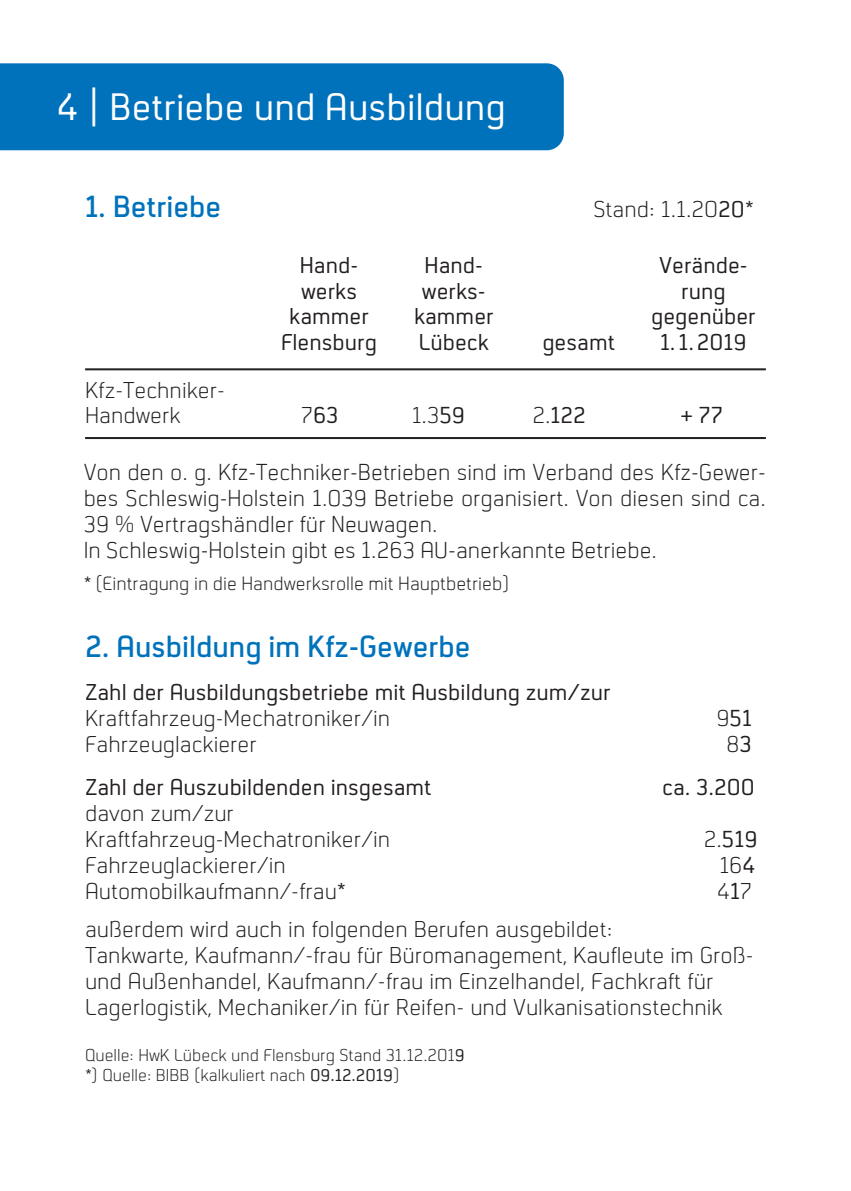
<style>
.page{position:relative;width:851px;height:1191px;background:#fff}
.page>*{position:absolute;margin:0;border:0;box-sizing:border-box;transform-origin:0 0}
.t1{font:40px "Neustadt";color:#fff}
.t2{font:600 32px "Neustadt";color:#0072bc}
.t3{font:24px/26px "Neustadt Regular 2";color:#231f20}
.t4{font:24px "Neustadt";color:#231f20}
.t5{font:24px "Neustadt";color:#231f20}
.t6{font:20px "Neustadt Regular 2";color:#231f20}
.t7{font:18px/20px "Neustadt Regular 2";color:#231f20}
.s1{font-family:"Neustadt"}
.s2{font-style:inherit}
.s3{font-family:"Neustadt Regular 2"}
</style>
<div class="page">
<div style="left:0;top:63px;width:563px;height:87px;background:#0072bc"></div>
<hr style="left:85px;top:368px;width:680px;height:2px;background:#231f20">
<hr style="left:85px;top:437px;width:680px;height:2px;background:#231f20">
<h1 class="t1" style="left:57px;top:86px;width:451px">4 | Betriebe und Ausbildung</h1>
<h2 class="t2" style="left:85px;top:189px;width:138px">1. Betriebe</h2>
<p class="t3" style="left:593px;top:196px;width:161px">Stand: 1.1.20<span class="s1">20</span>*</p>
<p class="t3" style="left:85px;top:377px;width:141px">Kfz-Techniker-<br>Handwerk</p>
<p class="t4" style="left:300px;top:252px;width:60px">Hand-</p>
<p class="t4" style="left:424px;top:252px;width:60px">Hand-</p>
<p class="t4" style="left:659px;top:252px;width:90px">Verände-</p>
<p class="t4" style="left:301px;top:278px;width:58px">werks</p>
<p class="t4" style="left:422px;top:278px;width:65px">werks-</p>
<p class="t4" style="left:681px;top:278px;width:46px">rung</p>
<p class="t4" style="left:289px;top:303px;width:81px">kammer</p>
<p class="t4" style="left:414px;top:303px;width:81px">kammer</p>
<p class="t4" style="left:651px;top:303px;width:106px">gegenüber</p>
<p class="t4" style="left:281px;top:329px;width:97px">Flensburg</p>
<p class="t4" style="left:418px;top:329px;width:72px">Lübeck</p>
<p class="t4" style="left:542px;top:329px;width:74px">gesamt</p>
<p class="t4" style="left:660px;top:329px;width:88px">1. 1.201<span class="s2">9</span></p>
<p class="t5" style="left:301px;top:403px;width:39px"><span class="s3">7</span>63</p>
<p class="t3" style="left:411px;top:403px;width:55px">1.3<span class="s1">59</span></p>
<p class="t5" style="left:532px;top:403px;width:55px"><span class="s3">2.</span>122</p>
<p class="t5" style="left:680px;top:402px;width:44px">+ 77</p>
<p class="t3" style="left:84px;top:459px;width:683px">Von den o. g. Kfz-Techniker-Betrieben sind im Verband des Kfz-Gewer&shy;bes Schleswig-Holstein 1.039 Betriebe organisiert. Von diesen sind ca.<br>39 % Vertragshändler für Neuwagen.<br>In Schleswig-Holstein gibt es 1.263 AU-anerkannte Betriebe.</p>
<p class="t6" style="left:84px;top:572px;width:427px">* (Eintragung in die Handwerksrolle mit Hauptbetrieb)</p>
<p class="t3" style="left:302px;top:486px;width:140px;text-indent:40px">48<br>für Neuwagen.</p>
<h2 class="t2" style="left:85px;top:630px;width:387px">2. Ausbildung im Kfz-Gewerbe</h2>
<p class="t4" style="left:85px;top:680px;width:527px">Zahl der Ausbildungsbetriebe mit Ausbildung zum/zur</p>
<p class="t3" style="left:85px;top:706px;width:306px">Kraftfahrzeug-Mechatroniker/in</p>
<p class="t5" style="left:716px;top:706px;width:37px"><span class="s3">9</span>51</p>
<p class="t3" style="left:85px;top:732px;width:173px">Fahrzeuglackierer</p>
<p class="t3" style="left:726px;top:732px;width:27px">8<span class="s1">3</span></p>
<p class="t4" style="left:85px;top:775px;width:348px">Zahl der Auszubildenden insgesamt</p>
<p class="t4" style="left:662px;top:775px;width:94px">ca. 3.<span class="s2">2</span>00</p>
<p class="t3" style="left:85px;top:801px;width:306px">davon zum/zur<br>Kraftfahrzeug-Mechatroniker/in</p>
<p class="t5" style="left:703px;top:827px;width:55px"><span class="s3">2.</span>519</p>
<p class="t3" style="left:85px;top:853px;width:202px">Fahrzeuglackierer/in</p>
<p class="t3" style="left:719px;top:853px;width:38px">16<span class="s1">4</span></p>
<p class="t3" style="left:85px;top:879px;width:261px">Automobilkaufmann/-frau*</p>
<p class="t3" style="left:717px;top:879px;width:37px">4<span class="s1">1</span>7</p>
<p class="t3" style="left:85px;top:916px;width:670px">außerdem wird auch in folgenden Berufen ausgebildet:<br>Tankwarte, Kaufmann/-frau für Büromanagement, Kaufleute im Groß&shy;und Außenhandel, Kaufmann/-frau im Einzelhandel, Fachkraft für Lagerlogistik, Mechaniker/in für Reifen- und Vulkanisationstechnik</p>
<p class="t7" style="left:85px;top:1045px;width:381px">Quelle: HwK Lübeck und Flensburg Stand 31.12.201<span class="s1">9 </span>*) Quelle: BIBB (kalkuliert nach <span class="s1">09.12.2019</span>)</p>
</div>
